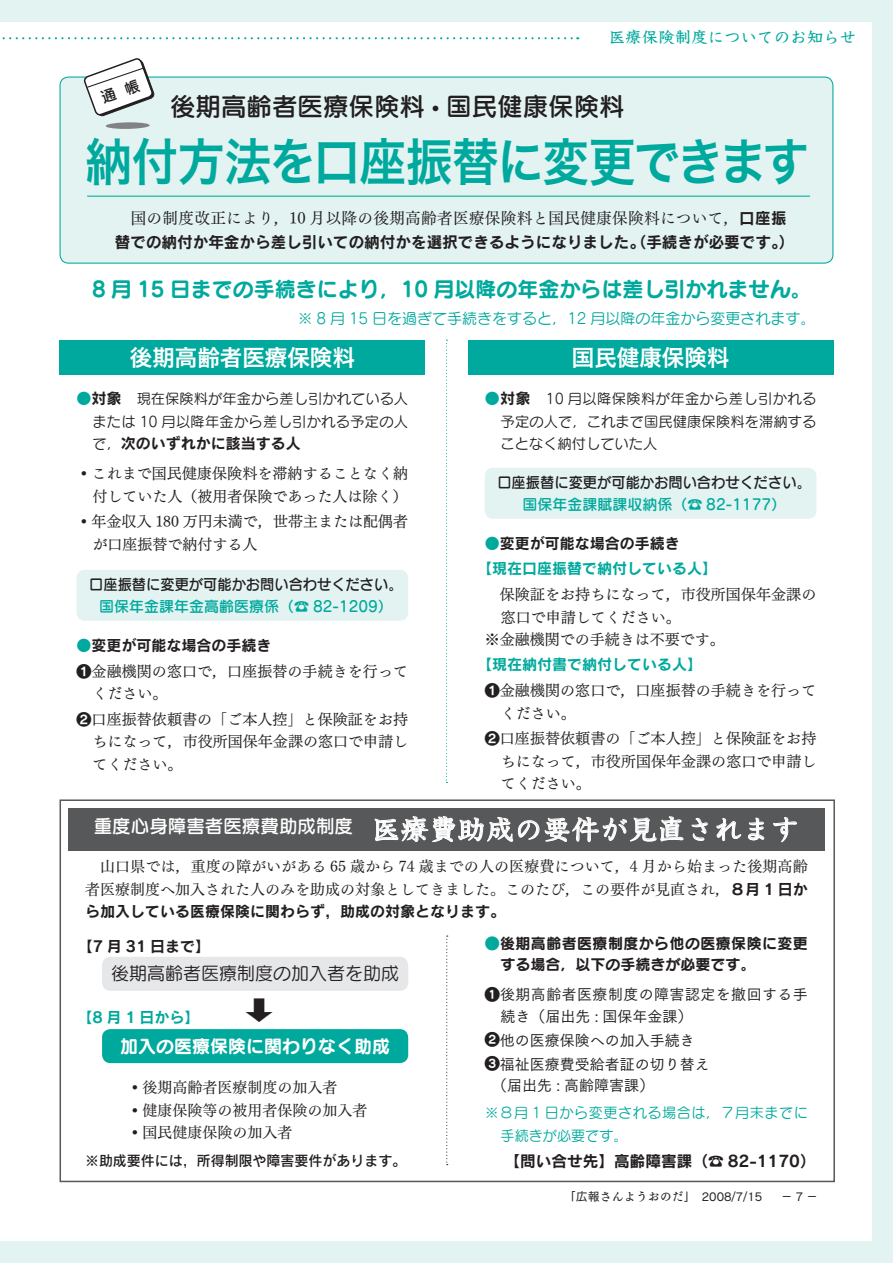
<style>
.page{position:relative;width:893px;height:1263px;background:#fff}
.page>*{position:absolute;margin:0;border:0;box-sizing:border-box;transform-origin:0 0}
.t1{font:51px "Hira Kaku Pro W6";letter-spacing:-.03em;color:#00a99d;scale:.92 1}
.t2{font:28.5px "Utrillo Pro DB";color:#fff}
.t3{font:26.25px "Tsuku Min Pro M";color:#231f20;scale:1.43 1}
.t4{font:25.5px "Seurat Pro DB";color:#231f20}
.t5{font:22.5px "Hira Kaku Pro W6";color:#fff}
.t6{font:21px "Seurat Pro B";color:#00a99d}
.t7{font:18px "Seurat Pro M";color:#231f20}
.t8{font:18px "Seurat Pro B";color:#fff}
.t9{font:16.5px "Utrillo Pro DB";color:#00a99d}
.t10{font:15.75px "Rodin Pro B";color:#231f20}
.t11{font:15.75px "Tsuku Min Pro M";letter-spacing:.02em;color:#231f20}
.t12{font:15.6px "Rodin Pro B";color:#231f20}
.t13{font:15px/22.5px "Tsuku Min Pro RB";letter-spacing:.005em;color:#231f20}
.t14{font:15px/22.5px "Tsuku Min Pro M";color:#231f20}
.t15{font:15px "Rodin Pro B";color:#231f20}
.t16{font:15px/25.5px "Rodin Pro B";color:#00a99d}
.t17{font:15px "Seurat Pro DB";color:#231f20;scale:.95 1}
.t18{font:15px "Seurat Pro DB";color:#00a99d}
.t19{font:15px/24px "Tsuku Go Pro M";color:#231f20}
.t20{font:15px/21px "Seurat Pro B";letter-spacing:.025em;color:#231f20}
.t21{font:15px "Seurat Pro M";color:#00a99d}
.t22{font:15px/21.8px "Tsuku Go Pro M";letter-spacing:.025em;color:#231f20}
.t23{font:14.25px/22.5px "Seurat Pro M";letter-spacing:.01em;color:#231f20;text-align:right}
.t24{font:14.25px/22.5px "Seurat Pro M";letter-spacing:.04em;color:#00a99d}
.t25{font:14.25px "Rodin Pro DB";color:#231f20}
.t26{font:12px "Antic Cezanne Pro M";color:#231f20}
.s1{font-family:"Rodin Pro B"}
.s2{font-family:"Rodin Pro B";font-size:15px;color:#00a99d}
.s3{font-family:"Rodin Pro B";font-size:15px}
.s4{font-family:"Seurat Pro M";font-size:14.25px}
.s5{color:#231f20}
.s6{color:#00a99d}
.s7{font-family:"Seurat Pro B"}
</style>
<div class="page">
<div style="left:60px;top:77px;width:773px;height:186px;background:#e2f3f2;border-radius:9px"></div>
<div style="left:60px;top:77px;width:773px;height:187px;border:1px solid #00a99d;border-radius:9px"></div>
<div style="left:68px;top:808px;width:757px;height:42px;background:#57585a"></div>
<svg style="left:375px;top:816px;width:164px;height:26px"></svg>
<svg style="left:545px;top:816px;width:138px;height:27px"></svg>
<svg style="left:692px;top:818px;width:16px;height:22px"></svg>
<svg style="left:716px;top:818px;width:25px;height:23px"></svg>
<svg style="left:748px;top:818px;width:16px;height:22px"></svg>
<svg style="left:773px;top:817px;width:24px;height:25px"></svg>
<svg style="left:446px;top:935px;width:2px;height:230px"></svg>
<div style="left:102px;top:957px;width:306px;height:34px;background:#e6e7e9;border-radius:9px"></div>
<div style="left:102px;top:1029px;width:306px;height:34px;background:#00a99d;border-radius:9px"></div>
<div style="left:60px;top:799px;width:775px;height:383px;border:2px solid #57585a"></div>
<div style="left:0;top:0;width:893px;height:21px;background:#e2f3f2"></div>
<div style="left:0;top:1242px;width:893px;height:21px;background:#e2f3f2"></div>
<div style="left:873px;top:0;width:20px;height:1263px;background:#e2f3f2"></div>
<div style="left:60px;top:340px;width:365px;height:34px;background:#00a99d"></div>
<div style="left:468px;top:340px;width:365px;height:34px;background:#00a99d"></div>
<hr style="left:87px;top:196px;width:723px;height:1px;background:#00a99d">
<div style="left:77px;top:570px;width:331px;height:51px;background:#e2f3f2;border-radius:9px"></div>
<div style="left:485px;top:468px;width:331px;height:51px;background:#e2f3f2;border-radius:9px"></div>
<svg style="left:446px;top:340px;width:1px;height:443px"></svg>
<svg style="left:2px;top:37px;width:576px;height:2px"></svg>
<svg style="left:83px;top:58px;width:72px;height:71px"></svg>
<p class="t9" style="left:609px;top:27px;width:249px">医療保険制度についてのお知らせ</p>
<h3 class="t4" style="left:170px;top:89px;width:456px">後期高齢者医療保険料 • 国民健康保険料</h3>
<h1 class="t1" style="left:85px;top:116px;width:789px">納付方法を口座振替に変更できます</h1>
<p class="t11" style="left:115px;top:204px;width:673px">　国の制度改正により，10 月以降の後期高齢者医療保険料と国民健康保険料について，<span class="s1">口座振</span></p>
<p class="t10" style="left:115px;top:231px;width:681px">替での納付か年金から差し引いての納付かを選択できるようになりました。（手続きが必要です。）</p>
<h3 class="t6" style="left:92px;top:274px;width:721px">8 月 15 日までの手続きにより，10 月以降の年金からは差し引かれません。</h3>
<p class="t21" style="left:298px;top:309px;width:519px">※ 8 月 15 日を過ぎて手続きをすると，12 月以降の年金から変更されます。</p>
<h3 class="t5" style="left:130px;top:337px;width:226px">後期高齢者医療保険料</h3>
<h3 class="t5" style="left:572px;top:337px;width:159px">国民健康保険料</h3>
<p class="t23" style="left:77px;top:387px;width:333px"><span class="s2">●</span><span class="s3">対象　</span>現在保険料が年金から差し引かれている人または 10 月以降年金から差し引かれる予定の人</p>
<p class="t15" style="left:92px;top:434px;width:210px"><span class="s4">で，</span>次のいずれかに該当する人</p>
<p class="t13" style="left:77px;top:461px;width:333px;text-align:right">◦これまで国民健康保険料を滞納することなく納付していた人（被用者保険であった人は除く）</p>
<p class="t13" style="left:92px;top:509px;width:317px;text-indent:-16px">◦年金収入 180 万円未満で，世帯主または配偶者が口座振替で納付する人</p>
<p class="t23" style="left:501px;top:387px;width:317px;text-align:justify;text-indent:-16px"><span class="s2">●</span><span class="s3">対象　</span>10 月以降保険料が年金から差し引かれる予定の人で，これまで国民健康保険料を滞納することなく納付していた人</p>
<p class="t17" style="left:497px;top:472px;width:331px">口座振替に変更が可能かお問い合わせください。</p>
<p class="t18" style="left:522px;top:494px;width:265px">国保年金課賦課収納係（☎ 82-1177）</p>
<p class="t16" style="left:477px;top:530px;width:241px;text-indent:8px">●<span class="s5">変更が可能な場合の手続き<br></span>【現在口座振替で納付している人】</p>
<p class="t13" style="left:500px;top:581px;width:318px">保険証をお持ちになって，市役所国保年金課の</p>
<p class="t13" style="left:501px;top:604px;width:181px">窓口で申請してください。</p>
<p class="t13" style="left:485px;top:626px;width:241px">※金融機関での手続きは不要です。</p>
<p class="t16" style="left:477px;top:651px;width:226px">【現在納付書で納付している人】</p>
<p class="t13" style="left:501px;top:677px;width:317px;text-indent:-16px"><span class="s1">❶</span>金融機関の窓口で，口座振替の手続きを行ってください。</p>
<p class="t13" style="left:501px;top:725px;width:317px;text-align:justify;text-indent:-16px"><span class="s1">❷</span>口座振替依頼書の「ご本人控」と保険証をお持ちになって，市役所国保年金課の窓口で申請してください。</p>
<p class="t17" style="left:89px;top:574px;width:331px">口座振替に変更が可能かお問い合わせください。</p>
<p class="t18" style="left:99px;top:597px;width:295px">国保年金課年金高齢医療係（☎ 82-1209）</p>
<p class="t15" style="left:77px;top:635px;width:196px"><span class="s6">●</span>変更が可能な場合の手続き</p>
<p class="t13" style="left:92px;top:658px;width:317px;text-indent:-16px"><span class="s1">❶</span>金融機関の窓口で，口座振替の手続きを行ってください。</p>
<p class="t13" style="left:92px;top:706px;width:317px;text-align:justify;text-indent:-16px"><span class="s1">❷</span>口座振替依頼書の「ご本人控」と保険証をお持ちになって，市役所国保年金課の窓口で申請してください。</p>
<h2 class="t2" style="left:94px;top:811px;width:707px"><sup>重度心身障害者医療費助成制度</sup> 医療費助成の要件が見直されます</h2>
<p class="t14" style="left:85px;top:853px;width:724px">　山口県では，重度の障がいがある 65 歳から 74 歳までの人の医療費について，4 月から始まった後期高齢者医療制度へ加入された人のみを助成の対象としてきました。このたび，この要件が見直され，<span class="s1">８月 1 日か</span></p>
<p class="t15" style="left:85px;top:901px;width:421px">ら加入している医療保険に関わらず，助成の対象となります。</p>
<p class="t15" style="left:78px;top:936px;width:134px">【7 月 31 日まで】</p>
<p class="t7" style="left:111px;top:962px;width:290px">後期高齢者医療制度の加入者を助成</p>
<p class="t16" style="left:78px;top:1003px;width:123px">【8 月 1 日から】</p>
<h3 class="t3" style="left:241px;top:986px;width:28px">➡</h3>
<p class="t8" style="left:120px;top:1033px;width:272px">加入の医療保険に関わりなく助成</p>
<p class="t14" style="left:128px;top:1075px;width:241px">◦後期高齢者医療制度の加入者<br>◦健康保険等の被用者保険の加入者◦国民健康保険の加入者</p>
<p class="t25" style="left:85px;top:1151px;width:323px">※助成要件には，所得制限や障害要件があります。</p>
<p class="t20" style="left:501px;top:932px;width:309px;text-indent:-16px"><span class="s6">●</span>後期高齢者医療制度から他の医療保険に変更する場合，以下の手続きが必要です。</p>
<p class="t22" style="left:501px;top:981px;width:309px;text-indent:-16px"><span class="s7">❶</span>後期高齢者医療制度の障害認定を撤回する手続き（届出先 : 国保年金課）</p>
<p class="t19" style="left:485px;top:1026px;width:226px"><span class="s7">❷</span>他の医療保険への加入手続き<br><span class="s7">❸</span>福祉医療費受給者証の切り替え</p>
<p class="t19" style="left:485px;top:1072px;width:171px">　（届出先 : 高齢障害課）</p>
<p class="t24" style="left:501px;top:1101px;width:309px;text-indent:-16px">※８月 1 日から変更される場合は，７月末までに手続きが必要です。</p>
<p class="t12" style="left:504px;top:1150px;width:313px">【問い合せ先】高齢障害課（☎ 82-1170）</p>
<p class="t26" style="left:564px;top:1189px;width:200px">「広報さんようおのだ」　2008/7/15</p>
<p class="t26" style="left:781px;top:1189px;width:39px">−7−</p>
</div>
